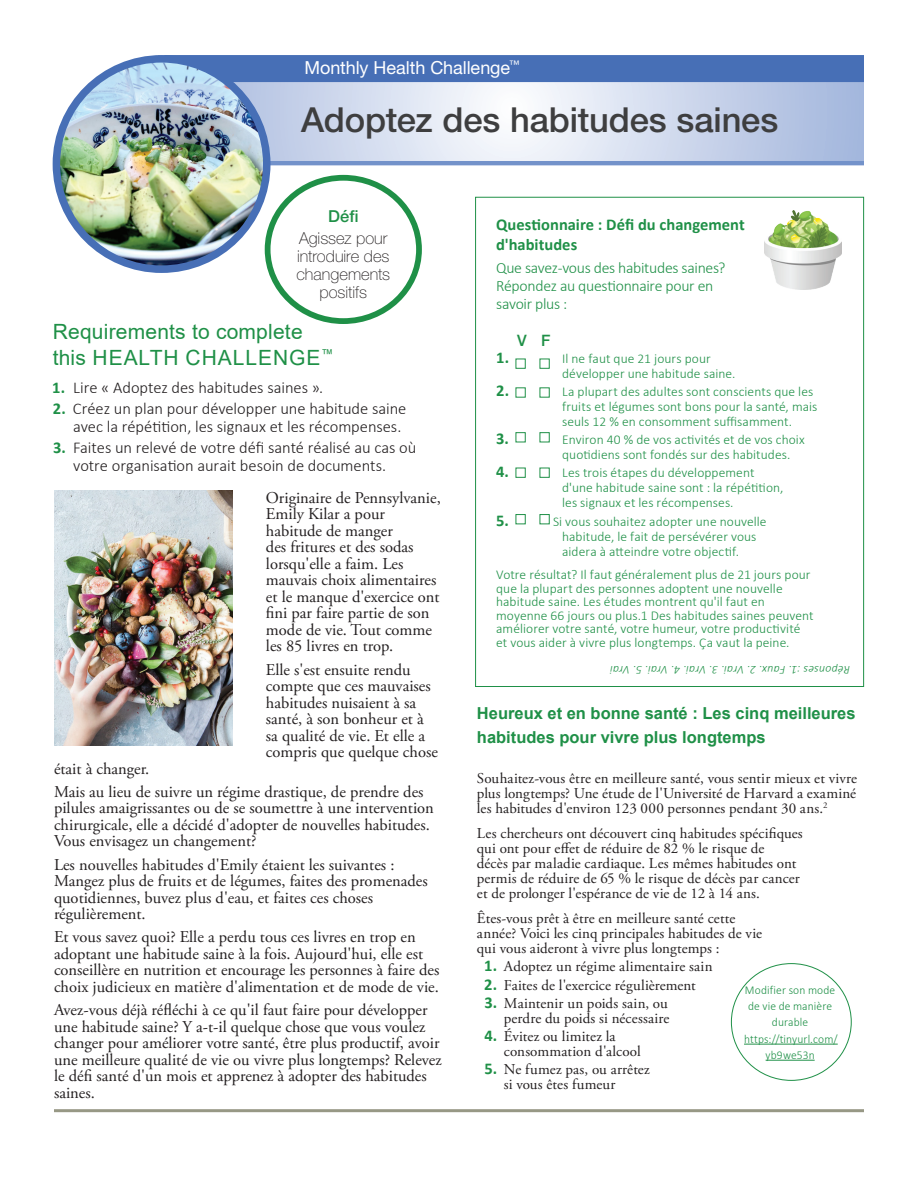
<style>
.page{position:relative;width:918px;height:1188px;background:#fff}
.page>*{position:absolute;margin:0;border:0;box-sizing:border-box;transform-origin:0 0}
.t1{font:500 34.5px "Helvetica Neue LT Std";letter-spacing:-.005em;color:#3e3e3f}
.t2{font:21px/25.5px "Arial";letter-spacing:.01em;color:#1f9047}
.t3{font:18px "Helvetica Neue LT Std";letter-spacing:-.005em;color:#fff}
.t4{font:16.5px/16.5px "Adobe Garamond Pro";color:#231f20}
.t5{font:300 16.5px/18px "Calibri";letter-spacing:-.005em;color:#231f20}
.t6{font:700 16.5px/24px "Arial";color:#1f9047}
.t7{font:700 16.5px/19.8px "Calibri";color:#1f9047}
.t8{font:100 16.5px/18px "Helvetica Neue LT Std";color:#231f20;text-align:center}
.t9{font:500 16.5px "Helvetica Neue LT Std";color:#1f9047}
.t10{font:300 15.75px/18px "Calibri";letter-spacing:-.02em;color:#1f9047}
.t11{font:500 15.75px "Helvetica Neue LT Std";color:#1f9047}
.t12{font:15px/15px "Adobe Garamond Pro";letter-spacing:.005em;color:#231f20}
.t13{font:300 13.5px/15px "Calibri";letter-spacing:.005em;color:#1f9047}
.t14{font:300 12px/16px "Calibri";letter-spacing:.01em;color:#1f9047;text-align:center;scale:.96 1}
.t15{font:italic 300 12px "Calibri";letter-spacing:.015em;color:#1f9047}
.s1{font-weight:700;color:#1f9047}
.s2{font-family:"Calibri";font-weight:700;font-size:16.5px;color:#1f9047}
</style>
<div class="page">
<svg style="left:271px;top:160px;width:593px;height:5px;background:#85a0d1"></svg>
<svg style="left:228px;top:82px;width:636px;height:78px"></svg>
<div style="left:164px;top:55px;width:700px;height:27px;background:#476fb6"></div>
<div style="left:265px;top:175px;width:157px;height:149px;border:6px solid #1f9047;border-radius:50%"></div>
<img style="left:56px;top:59px;width:211px;height:210px;border-radius:105px">
<div style="left:53px;top:55px;width:218px;height:218px;border:8px solid #476fb6;border-radius:50%"></div>
<img style="left:765px;top:210px;width:77px;height:79px">
<img style="left:54px;top:491px;width:178px;height:255px">
<hr style="left:744px;top:1044px;width:94px;height:1px;background:#1f9047">
<hr style="left:766px;top:1060px;width:49px;height:1px;background:#1f9047">
<hr style="left:54px;top:1109px;width:810px;height:3px;background:#979885">
<p class="t3" style="left:305px;top:56px;width:216px">Monthly Health Challenge<sup>™</sup></p>
<h1 class="t1" style="left:301px;top:100px;width:479px">Adoptez des habitudes saines</h1>
<p class="t9" style="left:328px;top:206px;width:32px">Défi</p>
<p class="t8" style="left:296px;top:229px;width:95px">Agissez pour introduire des changements positifs</p>
<p class="t2" style="left:53px;top:319px;width:282px">Requirements to complete this HEALTH CHALLENGE<sup>™</sup></p>
<p class="t5" style="left:52px;top:378px;width:273px"><span class="s1">1.</span> Lire « Adoptez des habitudes saines ».</p>
<p class="t5" style="left:73px;top:399px;width:335px;text-indent:-20px"><span class="s1">2.</span> Créez un plan pour développer une habitude saine avec la répétition, les signaux et les récompenses.</p>
<p class="t5" style="left:73px;top:439px;width:345px;text-indent:-20px"><span class="s1">3.</span> Faites un relevé de votre défi santé réalisé au cas où votre organisation aurait besoin de documents.</p>
<p class="t4" style="left:266px;top:490px;width:176px">Originaire de Pennsylvanie,<br>Emily Kilar a pour habitude de manger<br>des fritures et des sodas lorsqu'elle a faim. Les mauvais choix alimentaires et le manque d'exercice ont fini par faire partie de son mode de vie. Tout comme les 85 livres en trop.</p>
<p class="t4" style="left:266px;top:662px;width:173px">Elle s'est ensuite rendu compte que ces mauvaises habitudes nuisaient à sa santé, à son bonheur et à sa qualité de vie. Et elle a compris que quelque chose</p>
<p class="t4" style="left:54px;top:757px;width:371px;line-height:23.2px">était à changer.<br>Mais au lieu de suivre un régime drastique, de prendre des</p>
<p class="t4" style="left:54px;top:801px;width:381px">pilules amaigrissantes ou de se soumettre à une intervention chirurgicale, elle a décidé d'adopter de nouvelles habitudes.<br>Vous envisagez un changement?</p>
<p class="t4" style="left:54px;top:857px;width:375px">Les nouvelles habitudes d'Emily étaient les suivantes :<br>Mangez plus de fruits et de légumes, faites des promenades quotidiennes, buvez plus d'eau, et faites ces choses régulièrement.</p>
<p class="t4" style="left:54px;top:930px;width:387px">Et vous savez quoi? Elle a perdu tous ces livres en trop en adoptant une habitude saine à la fois. Aujourd'hui, elle est conseillère en nutrition et encourage les personnes à faire des choix judicieux en matière d'alimentation et de mode de vie.</p>
<p class="t4" style="left:54px;top:1002px;width:389px">Avez-vous déjà réfléchi à ce qu'il faut faire pour développer une habitude saine? Y a-t-il quelque chose que vous voulez changer pour améliorer votre santé, être plus productif, avoir une meilleure qualité de vie ou vivre plus longtemps? Relevez le défi santé d'un mois et apprenez à adopter des habitudes saines.</p>
<p class="t7" style="left:496px;top:215px;width:250px">Questionnaire : Défi du changement d'habitudes</p>
<p class="t10" style="left:496px;top:259px;width:231px">Que savez-vous des habitudes saines?<br>Répondez au questionnaire pour en savoir plus :</p>
<p class="t11" style="left:517px;top:331px;width:35px">V F</p>
<p class="t7" style="left:496px;top:347px;width:14px">1.</p>
<p class="t13" style="left:562px;top:351px;width:175px">Il ne faut que 21 jours pour développer une habitude saine.</p>
<p class="t7" style="left:496px;top:380px;width:15px">2.</p>
<p class="t13" style="left:562px;top:384px;width:257px">La plupart des adultes sont conscients que les fruits et légumes sont bons pour la santé, mais seuls 12 % en consomment suffisamment.</p>
<p class="t7" style="left:496px;top:429px;width:14px">3.</p>
<p class="t13" style="left:562px;top:432px;width:244px">Environ 40 % de vos activités et de vos choix quotidiens sont fondés sur des habitudes.</p>
<p class="t7" style="left:496px;top:462px;width:14px">4.</p>
<p class="t13" style="left:562px;top:465px;width:223px">Les trois étapes du développement d'une habitude saine sont : la répétition, les signaux et les récompenses.</p>
<p class="t7" style="left:496px;top:510px;width:14px">5.</p>
<p class="t13" style="left:562px;top:514px;width:206px;text-indent:-9px">Si vous souhaitez adopter une nouvelle habitude, le fait de persévérer vous aidera à atteindre votre objectif.</p>
<p class="t13" style="left:496px;top:568px;width:319px;line-height:13.5px">Votre résultat? Il faut généralement plus de 21 jours pour que la plupart des personnes adoptent une nouvelle habitude saine. Les études montrent qu'il faut en moyenne 66 jours ou plus.1 Des habitudes saines peuvent améliorer votre santé, votre humeur, votre productivité et vous aider à vivre plus longtemps. Ça vaut la peine.</p>
<p class="t15" style="left:850px;top:677px;width:242px;rotate:-180deg">Réponses :1. Faux. 2. Vrai. 3. Vrai. 4. Vrai. 5. Vrai</p>
<p class="t6" style="left:477px;top:701px;width:380px">Heureux et en bonne santé : Les cinq meilleures habitudes pour vivre plus longtemps</p>
<p class="t12" style="left:477px;top:771px;width:382px;text-align:justify">Souhaitez-vous être en meilleure santé, vous sentir mieux et vivre plus longtemps? Une étude de l'Université de Harvard a examiné les habitudes d'environ 123 000 personnes pendant 30 ans.<sup>2</sup></p>
<p class="t12" style="left:477px;top:826px;width:327px">Les chercheurs ont découvert cinq habitudes spécifiques qui ont pour effet de réduire de 82 % le risque de<br>décès par maladie cardiaque. Les mêmes habitudes ont permis de réduire de 65 % le risque de décès par cancer et de prolonger l'espérance de vie de 12 à 14 ans.</p>
<p class="t12" style="left:477px;top:911px;width:287px">Êtes-vous prêt à être en meilleure santé cette année? Voici les cinq principales habitudes de vie qui vous aideront à vivre plus longtemps :</p>
<p class="t12" style="left:484px;top:960px;width:230px"><span class="s2">1.</span> Adoptez un régime alimentaire sain</p>
<p class="t12" style="left:484px;top:978px;width:213px"><span class="s2">2.</span> Faites de l'exercice régulièrement</p>
<p class="t12" style="left:484px;top:996px;width:187px;text-align:right"><span class="s2">3.</span> Maintenir un poids sain, ou perdre du poids si nécessaire</p>
<p class="t12" style="left:504px;top:1029px;width:138px;text-indent:-20px"><span class="s2">4.</span> Évitez ou limitez la consommation d'alcool</p>
<p class="t12" style="left:504px;top:1063px;width:147px;text-indent:-19px"><span class="s2">5.</span> Ne fumez pas, ou arrêtez si vous êtes fumeur</p>
<p class="t14" style="left:744px;top:982px;width:99px">Modifier son mode de vie de manière durable https://tinyurl.com/ yb9we53n</p>
</div>
